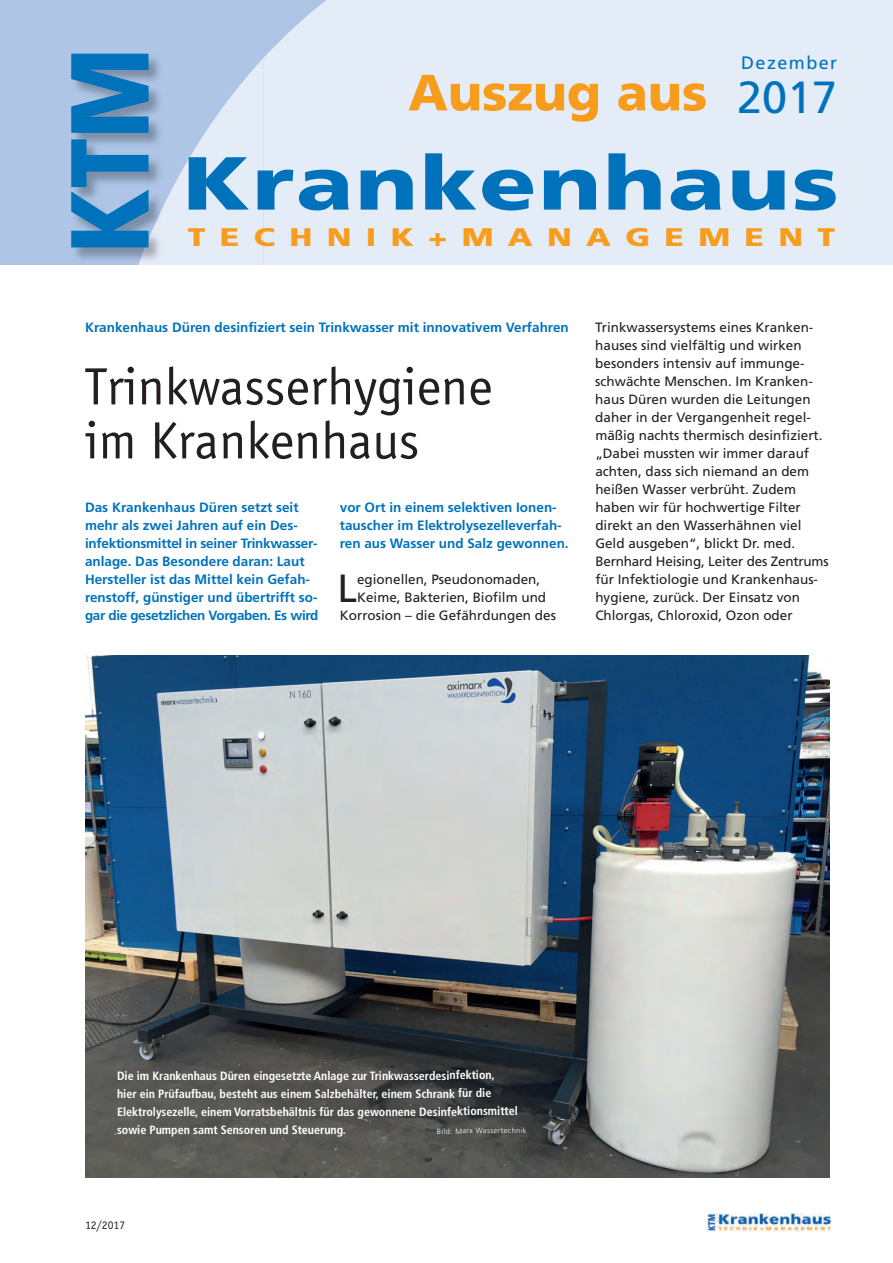
<style>
.page{position:relative;width:893px;height:1263px;background:#fff}
.page>*{position:absolute;margin:0;border:0;box-sizing:border-box;transform-origin:0 0}
.t1{font:900 110.7px "Frutiger";color:#0072bc;scale:.81 1}
.t2{font:900 75px "Frutiger";letter-spacing:.02em;color:#0072bc;scale:1.25 1}
.t3{font:54px/54px "Officina Sans";color:#231f20}
.t4{font:900 51px "Frutiger LT";color:#f89c1c}
.t5{font:45px "Frutiger";color:#0072bc}
.t6{font:39.3px "Frutiger";color:#231f20}
.t7{font:900 25.5px "Frutiger";letter-spacing:.45em;color:#f89c1c;scale:1.25 1}
.t8{font:18px "Frutiger";letter-spacing:.08em;color:#0072bc}
.t9{font:13.5px/18px "Frutiger";color:#231f20}
.t10{font:700 13.5px/18px "Frutiger";color:#0072bc}
.t11{font:700 condensed 12px/18px "Frutiger";color:#fff}
.t12{font:12px "Officina Sans";color:#231f20}
.t13{font:300 7.5px "Frutiger";letter-spacing:.055em;color:#fff}
</style>
<div class="page">
<img style="left:708px;top:1213px;width:123px;height:18px">
<img style="left:85px;top:656px;width:744px;height:522px">
<div style="left:263px;top:0;width:630px;height:265px;background:#e4ecf7"></div>
<img style="left:137px;top:58px;width:126px;height:207px">
<h1 class="t1" style="left:71px;top:253px;width:255px;rotate:-90deg">KTM</h1>
<h3 class="t4" style="left:408px;top:72px;width:301px">Auszug aus</h3>
<h3 class="t8" style="left:741px;top:56px;width:98px">Dezember</h3>
<h3 class="t5" style="left:737px;top:79px;width:102px">2017</h3>
<h2 class="t2" style="left:183px;top:157px;width:526px">Krankenhaus</h2>
<h3 class="t7" style="left:188px;top:228px;width:519px">TECHNIK+MANAGEMENT</h3>
<p class="t10" style="left:85px;top:320px;width:485px">Krankenhaus Düren desinfiziert sein Trinkwasser mit innovativem Verfahren</p>
<h3 class="t3" style="left:85px;top:364px;width:409px">Trinkwasserhygiene im Krankenhaus</h3>
<p class="t10" style="left:85px;top:500px;width:235px">Das Krankenhaus Düren setzt seit mehr als zwei Jahren auf ein Des - infek tionsmittel in seiner Trink was ser - anlage. Das Besondere daran: Laut Hersteller ist das Mittel kein Gefah&shy;renstoff, günstiger und übertrifft so - gar die gesetzlichen Vor gaben. Es wird</p>
<p class="t10" style="left:340px;top:500px;width:230px">vor Ort in einem selektiven Ionen&shy;tauscher im Elektrolysezelleverfah&shy;ren aus Wasser und Salz gewonnen.</p>
<h3 class="t6" style="left:338px;top:573px;width:21px">L</h3>
<p class="t9" style="left:340px;top:572px;width:218px;text-align:center">egionellen, Pseudonomaden,<br>Keime, Bakterien, Biofilm und<br>Korrosion – die Gefährdungen des</p>
<p class="t9" style="left:595px;top:320px;width:235px">Trinkwassersystems eines Kranken&shy;hauses sind vielfältig und wirken besonders intensiv auf immunge&shy;schwächte Menschen. Im Kran ken - haus Düren wurden die Leitungen daher in der Vergangenheit regel&shy;mäßig nachts thermisch des infiziert. „Dabei mussten wir immer darauf achten, dass sich niemand an dem heißen Wasser verbrüht. Zudem haben wir für hochwertige Filter direkt an den Wasserhähnen viel Geld ausgeben“, blickt Dr. med.<br>Bernhard Heising, Leiter des Zentrums für Infektiologie und Krankenhaus&shy;hygiene, zurück. Der Einsatz von Chlorgas, Chloroxid, Ozon oder</p>
<p class="t11" style="left:117px;top:1067px;width:402px">Die im Krankenhaus Düren eingesetzte Anlage zur Trinkwasserdesinfektion,<br>hier ein Prüfaufbau, besteht aus einem Salzbehälter, einem Schrank für die Elektrolysezelle, einem Vorratsbehältnis für das gewonnene Desinfektionsmittel sowie Pumpen samt Sensoren und Steuerung.</p>
<p class="t13" style="left:437px;top:1128px;width:91px">Bild: Marx Wassertechnik</p>
<p class="t12" style="left:85px;top:1221px;width:42px">12/2017</p>
</div>
